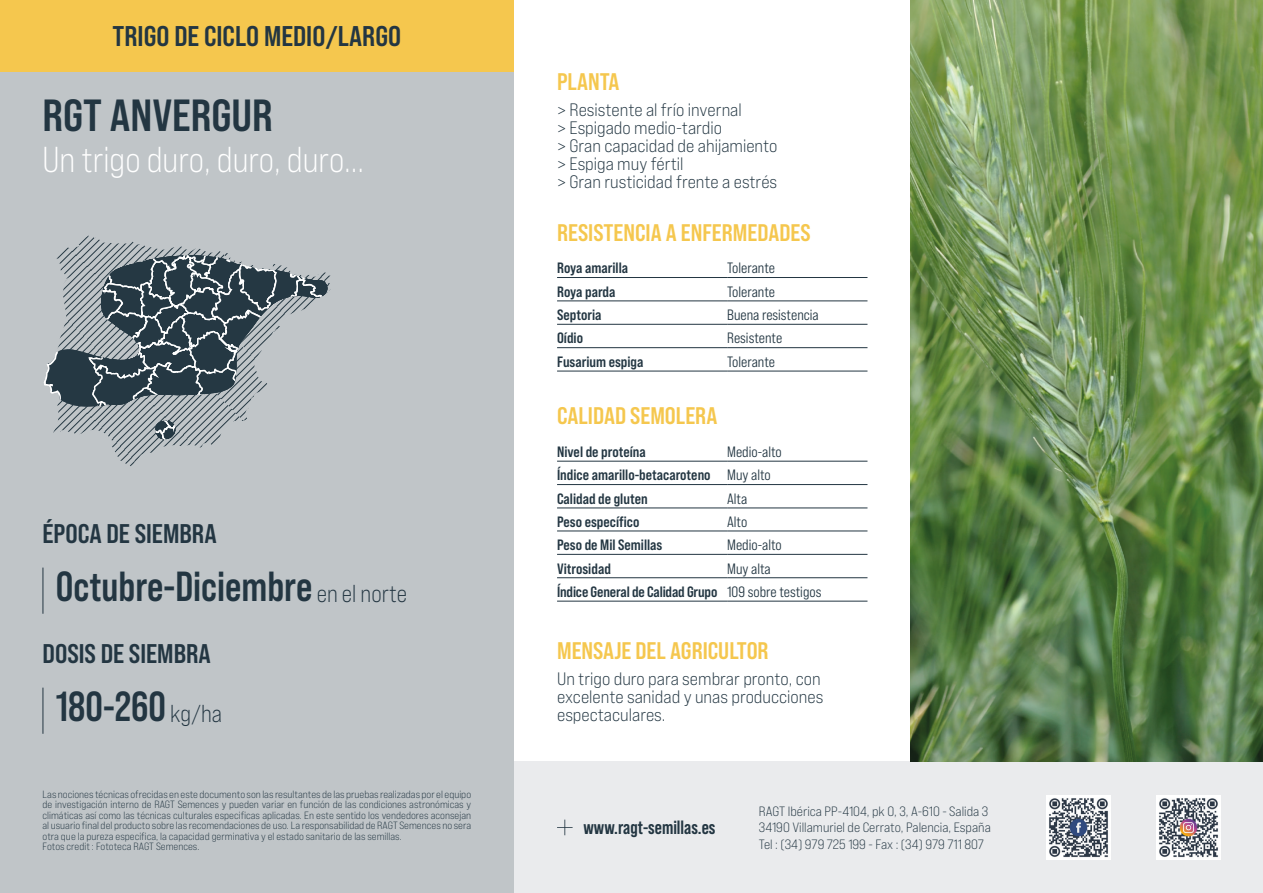
<style>
.page{position:relative;width:1263px;height:893px;background:#fff}
.page>*{position:absolute;margin:0;border:0;box-sizing:border-box;transform-origin:0 0}
.t1{font:45px "Bebas Neue Pro Sm E Bd";color:#233642}
.t2{font:42px "Bebas Neue Pro Sm E Bd";color:#233642;scale:.92 1}
.t3{font:36px "Bebas Neue Pro Exp Bk";color:#fff;scale:.92 1}
.t4{font:28.5px "Bebas Neue Pro Sm E Bd";color:#233642}
.t5{font:27px "Bebas Neue Pro Sm E Bd";color:#233642}
.t6{font:24px "Bebas Neue Pro Sm E Bd";color:#f5c74e}
.t7{font:700 19.2px "Bebas Neue Pro";color:#233642}
.Your_Presentation_Ti{font:18px/18px "Bebas Neue Pro Exp Bk";color:#233642}
.t8{font:15px "Bebas Neue Pro Sm E Bd";color:#233642}
.t9{font:15px "Bebas Neue Pro Sm E Md";color:#233642}
.t10{font:13.5px/16.5px "Bebas Neue Pro Exp Bk";color:#233642}
.t11{font:10.5px/10.5px "Bebas Neue Pro Exp Bk";color:#233642;text-align:justify}
.s1{font-family:"Bebas Neue Pro Exp Bk";font-size:24.45px}
</style>
<div class="page">
<div style="left:0;top:0;width:514px;height:73px;background:#f5c74e"></div>
<div style="left:514px;top:762px;width:749px;height:131px;background:#eaebed"></div>
<div style="left:0;top:73px;width:514px;height:820px;background:#c0c5c8"></div>
<svg style="left:53px;top:236px;width:278px;height:230px"></svg>
<svg style="left:155px;top:421px;width:21px;height:19px"></svg>
<svg style="left:43px;top:255px;width:286px;height:153px"></svg>
<hr style="left:557px;top:277px;width:170px;height:1px;background:#233642">
<hr style="left:557px;top:301px;width:170px;height:1px;background:#233642">
<hr style="left:557px;top:324px;width:170px;height:1px;background:#233642">
<hr style="left:557px;top:347px;width:170px;height:1px;background:#233642">
<hr style="left:557px;top:371px;width:170px;height:1px;background:#233642">
<hr style="left:727px;top:277px;width:140px;height:1px;background:#233642">
<hr style="left:727px;top:301px;width:140px;height:1px;background:#233642">
<hr style="left:727px;top:324px;width:140px;height:1px;background:#233642">
<hr style="left:727px;top:347px;width:140px;height:1px;background:#233642">
<hr style="left:727px;top:371px;width:140px;height:1px;background:#233642">
<img style="left:910px;top:0;width:353px;height:762px">
<hr style="left:557px;top:461px;width:170px;height:1px;background:#233642">
<hr style="left:557px;top:484px;width:170px;height:1px;background:#233642">
<hr style="left:557px;top:508px;width:170px;height:1px;background:#233642">
<hr style="left:557px;top:531px;width:170px;height:1px;background:#233642">
<hr style="left:557px;top:554px;width:170px;height:1px;background:#233642">
<hr style="left:557px;top:577px;width:170px;height:1px;background:#233642">
<hr style="left:557px;top:601px;width:170px;height:1px;background:#233642">
<hr style="left:727px;top:461px;width:140px;height:1px;background:#233642">
<hr style="left:727px;top:484px;width:140px;height:1px;background:#233642">
<hr style="left:727px;top:508px;width:140px;height:1px;background:#233642">
<hr style="left:727px;top:531px;width:140px;height:1px;background:#233642">
<hr style="left:727px;top:554px;width:140px;height:1px;background:#233642">
<hr style="left:727px;top:577px;width:140px;height:1px;background:#233642">
<hr style="left:727px;top:601px;width:140px;height:1px;background:#233642">
<hr style="left:43px;top:688px;width:1px;height:46px;background:#233642">
<hr style="left:43px;top:568px;width:1px;height:46px;background:#233642">
<svg style="left:557px;top:820px;width:16px;height:15px"></svg>
<img style="left:1046px;top:795px;width:64px;height:64px">
<img style="left:1157px;top:795px;width:63px;height:64px">
<p class="t4" style="left:113px;top:20px;width:290px">TRIGO DE CICLO MEDIO/LARGO</p>
<p class="t1" style="left:43px;top:89px;width:232px">RGT ANVERGUR</p>
<p class="t3" style="left:43px;top:138px;width:351px">Un trigo duro, duro, duro...</p>
<p class="t5" style="left:43px;top:518px;width:176px">ÉPOCA DE SIEMBRA</p>
<p class="t2" style="left:56px;top:561px;width:383px">Octubre-Diciembre <span class="s1">en el norte</span></p>
<p class="t5" style="left:43px;top:638px;width:170px">DOSIS DE SIEMBRA</p>
<p class="t2" style="left:56px;top:681px;width:182px">180-260 <span class="s1">kg/ha</span></p>
<p class="t11" style="left:43px;top:789px;width:430px">Las nociones técnicas ofrecidas en este documento son las resultantes de las pruebas realizadas por el equipo de investigación interno de RAGT Semences y pueden variar en función de las condiciones astronómicas y climáticas así como las técnicas culturales especificas aplicadas. En este sentido los vendedores aconsejan al usuario final del producto sobre las recomendaciones de uso. La responsabilidad de RAGT Semences no sera otra que la pureza especifica, la capacidad germinativa y el estado sanitario de las semillas.</p>
<p class="t11" style="left:43px;top:841px;width:158px">Fotos credit : Fototeca RAGT Semences.</p>
<p class="t6" style="left:557px;top:67px;width:64px">PLANTA</p>
<p class="Your_Presentation_Ti" style="left:557px;top:100px;width:186px">&gt; Resistente al frío invernal</p>
<p class="Your_Presentation_Ti" style="left:557px;top:118px;width:167px">&gt; Espigado medio-tardio</p>
<p class="Your_Presentation_Ti" style="left:557px;top:136px;width:222px">&gt; Gran capacidad de ahijamiento</p>
<p class="Your_Presentation_Ti" style="left:557px;top:154px;width:128px">&gt; Espiga muy fértil</p>
<p class="Your_Presentation_Ti" style="left:557px;top:172px;width:222px">&gt; Gran rusticidad frente a estrés</p>
<p class="t6" style="left:557px;top:218px;width:255px">RESISTENCIA A ENFERMEDADES</p>
<p class="t8" style="left:557px;top:259px;width:73px">Roya amarilla</p>
<p class="t9" style="left:727px;top:259px;width:50px">Tolerante</p>
<p class="t8" style="left:557px;top:282px;width:60px">Roya parda</p>
<p class="t9" style="left:727px;top:283px;width:50px">Tolerante</p>
<p class="t8" style="left:557px;top:306px;width:46px">Septoria</p>
<p class="t9" style="left:727px;top:306px;width:93px">Buena resistencia</p>
<p class="t8" style="left:557px;top:329px;width:28px">Oídio</p>
<p class="t9" style="left:727px;top:329px;width:57px">Resistente</p>
<p class="t8" style="left:557px;top:353px;width:88px">Fusarium espiga</p>
<p class="t9" style="left:727px;top:353px;width:50px">Tolerante</p>
<p class="t6" style="left:557px;top:402px;width:162px">CALIDAD SEMOLERA</p>
<p class="t8" style="left:557px;top:443px;width:90px">Nivel de proteína</p>
<p class="t9" style="left:727px;top:443px;width:56px">Medio-alto</p>
<p class="t8" style="left:557px;top:466px;width:155px">Índice amarillo-betacaroteno</p>
<p class="t9" style="left:727px;top:466px;width:45px">Muy alto</p>
<p class="t8" style="left:557px;top:489px;width:92px">Calidad de gluten</p>
<p class="t9" style="left:727px;top:490px;width:22px">Alta</p>
<p class="t8" style="left:557px;top:513px;width:84px">Peso específico</p>
<p class="t9" style="left:727px;top:513px;width:22px">Alto</p>
<p class="t8" style="left:557px;top:536px;width:107px">Peso de Mil Semillas</p>
<p class="t9" style="left:727px;top:536px;width:56px">Medio-alto</p>
<p class="t8" style="left:557px;top:559px;width:55px">Vitrosidad</p>
<p class="t9" style="left:727px;top:559px;width:45px">Muy alta</p>
<p class="t8" style="left:557px;top:583px;width:162px">Índice General de Calidad Grupo</p>
<p class="t9" style="left:727px;top:583px;width:96px">109 sobre testigos</p>
<p class="t6" style="left:557px;top:636px;width:213px">MENSAJE DEL AGRICULTOR</p>
<p class="Your_Presentation_Ti" style="left:557px;top:669px;width:268px">Un trigo duro para sembrar pronto, con excelente sanidad y unas producciones espectaculares.</p>
<p class="t7" style="left:583px;top:816px;width:133px">www.ragt-semillas.es</p>
<p class="t10" style="left:759px;top:802px;width:231px">RAGT Ibérica PP-4104, pk 0, 3, A-610 - Salida 3</p>
<p class="t10" style="left:759px;top:819px;width:233px">34190 Villamuriel de Cerrato, Palencia, España<br>Tel : (34) 979 725 199 - Fax : (34) 979 711 807</p>
</div>
